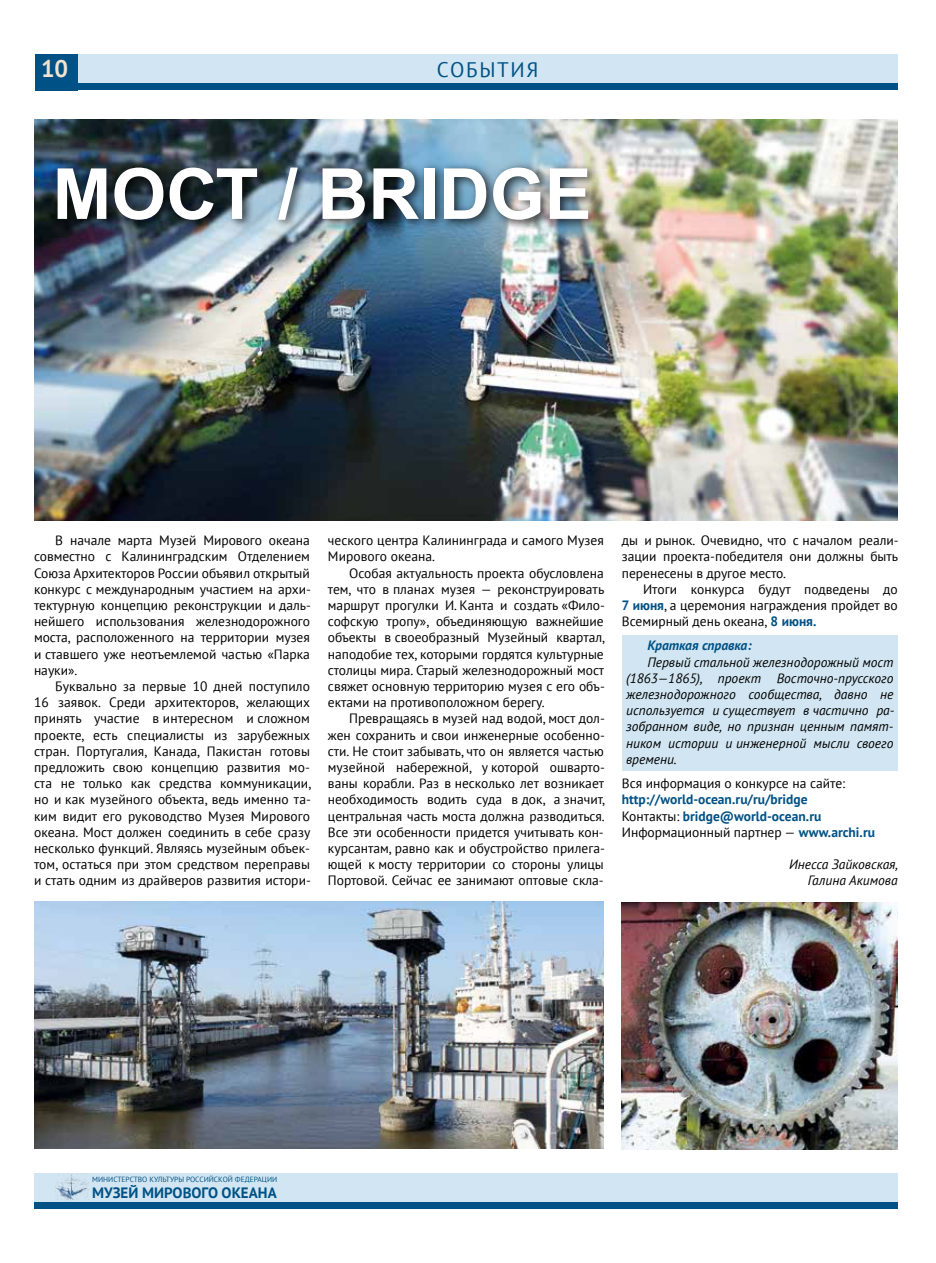
<style>
.page{position:relative;width:936px;height:1263px;background:#fff}
.page>*{position:absolute;margin:0;border:0;box-sizing:border-box;transform-origin:0 0}
.t1{font:700 70.5px "Arial";color:#fff}
.t2{font:700 24px "PT Sans";color:#f1e3cf}
.t3{font:21px "PT Sans";letter-spacing:.08em;color:#005185}
.t4{font:700 15px "PT Sans";color:#005185}
.t5{font:13.5px/16.2px "PT Sans";color:#000;text-align:justify}
.t6{font:italic 13.5px/16.2px "PT Sans";color:#000;text-align:justify}
.t7{font:700 13.5px/16.2px "PT Sans";color:#005185}
.t8{font:italic 700 13.5px "PT Sans";color:#005185}
.t9{font:7.5px "PT Sans";color:#005185}
.s1{font-weight:700;color:#005185}
.s2{font-weight:400;color:#000}
</style>
<div class="page">
<div style="left:77px;top:54px;width:820px;height:30px;background:#d1e6f2"></div>
<div style="left:35px;top:54px;width:43px;height:36px;background:#005185"></div>
<div style="left:77px;top:84px;width:820px;height:6px;background:#005185"></div>
<div style="left:34px;top:1173px;width:863px;height:29px;background:#d1e6f2"></div>
<div style="left:34px;top:1202px;width:863px;height:7px;background:#005185"></div>
<img style="left:55px;top:1175px;width:34px;height:25px">
<div style="left:621px;top:636px;width:276px;height:135px;background:#d1e6f2"></div>
<img style="left:34px;top:119px;width:863px;height:402px">
<div style="left:51px;top:161px;width:549px;height:71px;background:#000;opacity:.75"></div>
<img style="left:34px;top:901px;width:569px;height:247px">
<img style="left:621px;top:903px;width:276px;height:246px">
<h2 class="t2" style="left:41px;top:53px;width:29px">10</h2>
<h3 class="t3" style="left:437px;top:56px;width:103px">СОБЫТИЯ</h3>
<h1 class="t1" style="left:53px;top:147px;width:540px">МОСТ / BRIDGE</h1>
<p class="t5" style="left:34px;top:532px;width:278px;text-indent:21px">В начале марта Музей Мирового океана совместно c Калининградским Отделением Союза Архитекторов России объявил открытый конкурс с международным участием на архи&shy;тектурную концепцию реконструкции и даль&shy;нейшего использования железнодорожного моста, расположенного на территории музея и ставшего уже неотъемлемой частью «Парка науки».</p>
<p class="t5" style="left:34px;top:678px;width:278px;text-indent:21px">Буквально за первые 10 дней поступило 16 заявок. Среди архитекторов, желающих принять участие в интересном и сложном проекте, есть специалисты из зарубежных стран. Португалия, Канада, Пакистан готовы предложить свою концепцию развития мо&shy;ста не только как средства коммуникации, но и как музейного объекта, ведь именно та&shy;ким видит его руководство Музея Мирового океана. Мост должен соединить в себе сразу несколько функций. Являясь музейным объек&shy;том, остаться при этом средством переправы и стать одним из драйверов развития истори-</p>
<p class="t5" style="left:328px;top:532px;width:277px">ческого центра Калининграда и самого Музея<br>Мирового океана.</p>
<p class="t5" style="left:328px;top:564px;width:278px;text-indent:21px">Особая актуальность проекта обусловлена тем, что в планах музея — реконструировать маршрут прогулки И. Канта и создать «Фило&shy;софскую тропу», объединяющую важнейшие объекты в своеобразный Музейный квартал, наподобие тех, которыми гордятся культурные столицы мира. Старый железнодорожный мост свяжет основную территорию музея с его объ&shy;ектами на противоположном берегу.</p>
<p class="t5" style="left:328px;top:710px;width:278px;text-indent:21px">Превращаясь в музей над водой, мост дол&shy;жен сохранить и свои инженерные особенно&shy;сти. Не стоит забывать, что он является частью музейной набережной, у которой ошварто&shy;ваны корабли. Раз в несколько лет возникает необходимость водить суда в док, а значит, центральная часть моста должна разводиться.<br>Все эти особенности придется учитывать кон&shy;курсантам, равно как и обустройство прилега&shy;ющей к мосту территории со стороны улицы Портовой. Сейчас ее занимают оптовые скла-</p>
<p class="t5" style="left:621px;top:532px;width:278px">ды и рынок. Очевидно, что с началом реали&shy;зации проекта-победителя они должны быть перенесены в другое место.</p>
<p class="t5" style="left:621px;top:580px;width:277px;text-indent:21px">Итоги конкурса будут подведены до <span class="s1">7 июня</span>, а церемония награждения пройдет во Всемирный день океана, <span class="s1">8 июня.</span></p>
<p class="t8" style="left:647px;top:637px;width:106px">Краткая справка:</p>
<p class="t6" style="left:626px;top:653px;width:270px;text-indent:21px">Первый стальной железнодорожный мост (1863—1865), проект Восточно-прусского железнодорожного сообщества, давно не используется и существует в частично ра&shy;зобранном виде, но признан ценным памят&shy;ником истории и инженерной мысли своего времени.</p>
<p class="t5" style="left:621px;top:775px;width:225px">Вся информация о конкурсе на сайте:</p>
<p class="t7" style="left:621px;top:791px;width:255px">http://world-ocean.ru/ru/bridge<br><span class="s2">Контакты:</span> bridge@world-ocean.ru<br><span class="s2">Информационный партнер —</span> www.archi.ru</p>
<p class="t6" style="left:789px;top:856px;width:110px;text-align:right">Инесса Зайковская,<br>Галина Акимова</p>
<p class="t9" style="left:92px;top:1175px;width:187px">МИНИСТЕРСТВО КУЛЬТУРЫ РОССИЙСКОЙ ФЕДЕРАЦИИ</p>
<p class="t4" style="left:92px;top:1182px;width:186px">МУЗЕЙ МИРОВОГО ОКЕАНА</p>
</div>
